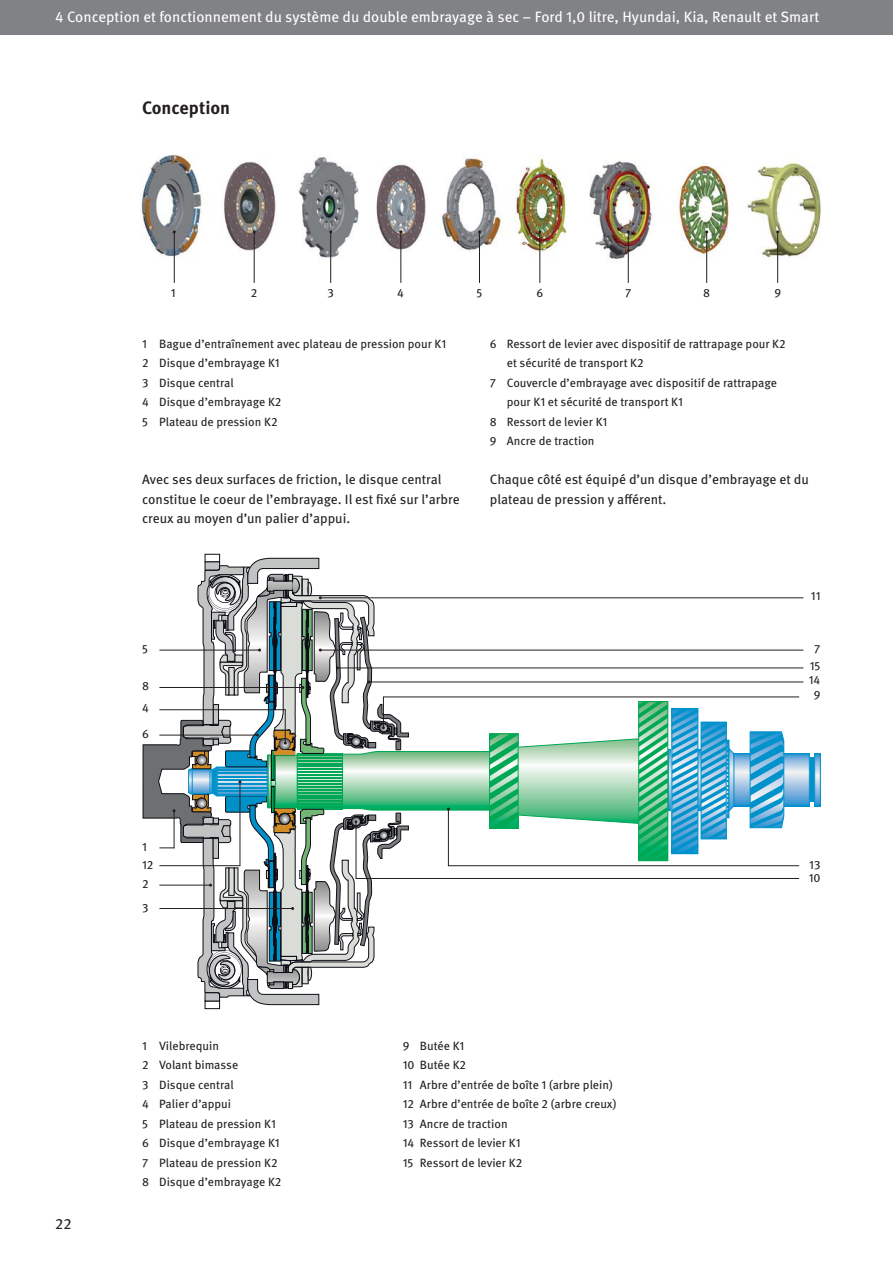
<style>
.page{position:relative;width:893px;height:1263px;background:#fff}
.page>*{position:absolute;margin:0;border:0;box-sizing:border-box;transform-origin:0 0}
.t1{font:700 18px "Meta OT";color:#231f20}
.t2{font:15px "Meta OT";color:#fff}
.t3{font:15px "Meta OT";color:#231f20}
.t4{font:13.5px/19.5px "Meta OT";color:#231f20}
.t5{font:12px/19.5px "Meta OT";color:#231f20}
</style>
<div class="page">
<div style="left:0;top:0;width:893px;height:34px;background:#808285"></div>
<div style="left:809px;top:757px;width:6px;height:45px;background:#0092cb"></div>
<svg style="left:816px;top:755px;width:2px;height:49px"></svg>
<div style="left:814px;top:753px;width:6px;height:53px;border:1px solid #0092cb"></div>
<svg style="left:736px;top:755px;width:71px;height:49px;background:#98c2e3"></svg>
<div style="left:734px;top:753px;width:75px;height:53px;border:1px solid #0092cb"></div>
<svg style="left:750px;top:731px;width:34px;height:97px;background:#48a9d6"></svg>
<img style="left:140px;top:154px;width:681px;height:118px">
<hr style="left:330px;top:232px;width:1px;height:51px;background:#231f20">
<hr style="left:254px;top:232px;width:1px;height:51px;background:#231f20">
<hr style="left:174px;top:232px;width:1px;height:51px;background:#231f20">
<hr style="left:400px;top:232px;width:1px;height:51px;background:#231f20">
<hr style="left:479px;top:232px;width:1px;height:51px;background:#231f20">
<hr style="left:539px;top:232px;width:1px;height:51px;background:#231f20">
<hr style="left:628px;top:232px;width:1px;height:51px;background:#231f20">
<hr style="left:706px;top:232px;width:1px;height:51px;background:#231f20">
<hr style="left:777px;top:232px;width:1px;height:51px;background:#231f20">
<hr style="left:320px;top:650px;width:483px;height:1px;background:#231f20">
<hr style="left:383px;top:697px;width:416px;height:1px;background:#231f20">
<hr style="left:356px;top:878px;width:443px;height:1px;background:#231f20">
<hr style="left:320px;top:597px;width:483px;height:1px;background:#231f20">
<hr style="left:337px;top:668px;width:466px;height:1px;background:#231f20">
<hr style="left:369px;top:682px;width:434px;height:1px;background:#231f20">
<hr style="left:448px;top:865px;width:351px;height:1px;background:#231f20">
<svg style="left:143px;top:554px;width:591px;height:455px"></svg>
<hr style="left:159px;top:865px;width:81px;height:1px;background:#231f20">
<p class="t2" style="left:55px;top:11px;width:766px">4 Conception et fonctionnement du système du double embrayage à sec – Ford 1,0 litre, Hyundai, Kia, Renault et Smart</p>
<h1 class="t1" style="left:142px;top:101px;width:90px">Conception</h1>
<p class="t5" style="left:171px;top:284px;width:6px">1</p>
<p class="t5" style="left:397px;top:284px;width:8px">4</p>
<p class="t5" style="left:476px;top:284px;width:7px">5</p>
<p class="t5" style="left:536px;top:284px;width:8px">6</p>
<p class="t5" style="left:625px;top:284px;width:8px">7</p>
<p class="t5" style="left:703px;top:284px;width:9px">8</p>
<p class="t5" style="left:774px;top:284px;width:8px">9</p>
<p class="t5" style="left:251px;top:284px;width:8px">2</p>
<p class="t5" style="left:327px;top:284px;width:8px">3</p>
<p class="t5" style="left:142px;top:335px;width:305px">1 Bague d’entraînement avec plateau de pression pour K1<br>2 Disque d’embrayage K1<br>3 Disque central<br>4 Disque d’embrayage K2<br>5 Plateau de pression K2</p>
<p class="t5" style="left:490px;top:335px;width:297px">6 Ressort de levier avec dispositif de rattrapage pour K2</p>
<p class="t5" style="left:507px;top:354px;width:138px">et sécurité de transport K2</p>
<p class="t5" style="left:490px;top:374px;width:289px">7 Couvercle d’embrayage avec dispositif de rattrapage</p>
<p class="t5" style="left:507px;top:393px;width:178px">pour K1 et sécurité de transport K1</p>
<p class="t5" style="left:490px;top:413px;width:119px">8 Ressort de levier K1</p>
<p class="t5" style="left:490px;top:432px;width:106px">9 Ancre de traction</p>
<p class="t4" style="left:142px;top:471px;width:319px">Avec ses deux surfaces de friction, le disque central constitue le coeur de l’embrayage. Il est fixé sur l’arbre creux au moyen d’un palier d’appui.</p>
<p class="t5" style="left:142px;top:639px;width:7px">5</p>
<p class="t5" style="left:142px;top:677px;width:9px">8</p>
<p class="t5" style="left:142px;top:695px;width:8px;line-height:26px">4<br>6</p>
<p class="t4" style="left:490px;top:471px;width:321px">Chaque côté est équipé d’un disque d’embrayage et du plateau de pression y afférent.</p>
<p class="t5" style="left:811px;top:587px;width:11px">11</p>
<p class="t5" style="left:814px;top:639px;width:8px">7</p>
<p class="t5" style="left:809px;top:660px;width:13px;line-height:14.1px">15<br>14</p>
<p class="t5" style="left:814px;top:686px;width:8px">9</p>
<p class="t5" style="left:142px;top:838px;width:6px">1</p>
<p class="t5" style="left:142px;top:856px;width:13px">12</p>
<p class="t5" style="left:809px;top:856px;width:13px">13</p>
<p class="t3" style="left:55px;top:1218px;width:18px">22</p>
<p class="t5" style="left:142px;top:875px;width:8px">2</p>
<p class="t5" style="left:142px;top:899px;width:8px">3</p>
<p class="t5" style="left:142px;top:1037px;width:141px">1 Vilebrequin<br>2 Volant bimasse<br>3 Disque central<br>4 Palier d’appui<br>5 Plateau de pression K1<br>6 Disque d’embrayage K1<br>7 Plateau de pression K2<br>8 Disque d’embrayage K2</p>
<p class="t5" style="left:403px;top:1037px;width:215px">9 Butée K1<br>10 Butée K2<br>11 Arbre d’entrée de boîte 1 (arbre plein)<br>12 Arbre d’entrée de boîte 2 (arbre creux)<br>13 Ancre de traction<br>14 Ressort de levier K1<br>15 Ressort de levier K2</p>
<p class="t5" style="left:809px;top:869px;width:13px">10</p>
</div>
